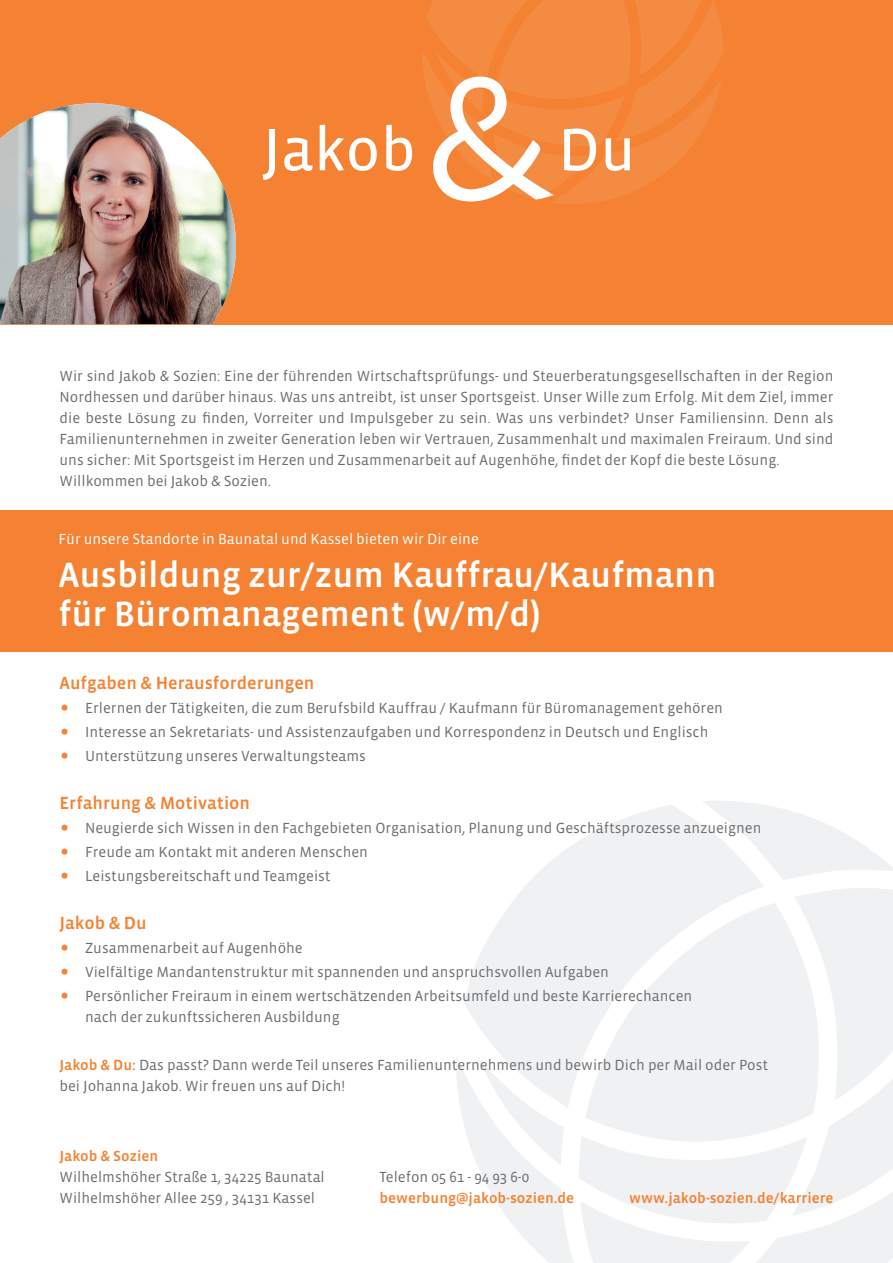
<style>
.page{position:relative;width:893px;height:1263px;background:#fff}
.page>*{position:absolute;margin:0;border:0;box-sizing:border-box;transform-origin:0 0}
.t1{font:61.35px "Vista Sans OTCE";color:#fff}
.t2{font:500 36px/39px "Vista Sans OTCE";color:#fff}
.t3{font:500 18px "Vista Sans OTCE";color:#f48232}
.t4{font:15px/21px "Vista Sans OTCE";color:#6c6d70}
.t5{font:500 15px "Vista Sans OTCE";color:#f48232}
.t6{font:15px "Vista Sans OTCE";color:#fff}
.s1{font-size:30px;color:#f48232}
.s2{font-weight:500;color:#f48232}
</style>
<div class="page">
<div style="left:0;top:0;width:893px;height:324px;background:#f48232"></div>
<svg style="left:422px;top:0;width:301px;height:204px"></svg>
<div style="left:0;top:510px;width:893px;height:142px;background:#f48232"></div>
<svg style="left:456px;top:888px;width:437px;height:375px"></svg>
<svg style="left:463px;top:805px;width:302px;height:303px;fill:#f0f1f2"></svg>
<svg style="left:702px;top:801px;width:191px;height:79px"></svg>
<img style="left:0;top:103px;width:236px;height:221px">
<h1 class="t1" style="left:262px;top:115px;width:155px">Jakob</h1>
<h1 class="t1" style="left:558px;top:115px;width:79px">Du</h1>
<p class="t4" style="left:60px;top:365px;width:775px">Wir sind Jakob &amp; Sozien: Eine der führenden Wirtschaftsprüfungs- und Steuerberatungsgesellschaften in der Region Nordhessen und darüber hinaus. Was uns antreibt, ist unser Sportsgeist. Unser Wille zum Erfolg. Mit dem Ziel, immer die beste Lösung zu finden, Vorreiter und Impulsgeber zu sein. Was uns verbindet? Unser Familiensinn. Denn als Familienunternehmen in zweiter Generation leben wir Vertrauen, Zusammenhalt und maximalen Freiraum. Und sind uns sicher: Mit Sportsgeist im Herzen und Zusammenarbeit auf Augenhöhe, findet der Kopf die beste Lösung.<br>Willkommen bei Jakob &amp; Sozien.</p>
<p class="t6" style="left:58px;top:530px;width:422px">Für unsere Standorte in Baunatal und Kassel bieten wir Dir eine</p>
<h2 class="t2" style="left:58px;top:555px;width:660px">Ausbildung zur/zum Kauffrau/Kaufmann für Büromanagement (w/m/d)</h2>
<p class="t3" style="left:60px;top:673px;width:257px">Aufgaben &amp; Herausforderungen</p>
<p class="t4" style="left:60px;top:698px;width:665px"><span class="s1">•</span> Erlernen der Tätigkeiten, die zum Berufsbild Kauffrau / Kaufmann für Büromanagement gehören</p>
<p class="t4" style="left:60px;top:722px;width:650px"><span class="s1">•</span> Interesse an Sekretariats- und Assistenzaufgaben und Korrespondenz in Deutsch und Englisch</p>
<p class="t4" style="left:60px;top:745px;width:308px"><span class="s1">•</span> Unterstützung unseres Verwaltungsteams</p>
<p class="t3" style="left:60px;top:793px;width:192px">Erfahrung &amp; Motivation</p>
<p class="t4" style="left:60px;top:817px;width:703px"><span class="s1">•</span> Neugierde sich Wissen in den Fachgebieten Organisation, Planung und Geschäftsprozesse anzueignen</p>
<p class="t4" style="left:60px;top:841px;width:310px"><span class="s1">•</span> Freude am Kontakt mit anderen Menschen</p>
<p class="t4" style="left:60px;top:865px;width:273px"><span class="s1">•</span> Leistungsbereitschaft und Teamgeist</p>
<p class="t3" style="left:60px;top:913px;width:89px">Jakob &amp; Du</p>
<p class="t4" style="left:60px;top:937px;width:245px"><span class="s1">•</span> Zusammenarbeit auf Augenhöhe</p>
<p class="t4" style="left:60px;top:961px;width:551px"><span class="s1">•</span> Vielfältige Mandantenstruktur mit spannenden und anspruchsvollen Aufgaben</p>
<p class="t4" style="left:85px;top:985px;width:609px;text-indent:-26px"><span class="s1">•</span> Persönlicher Freiraum in einem wertschätzenden Arbeitsumfeld und beste Karrierechancen nach der zukunftssicheren Ausbildung</p>
<p class="t4" style="left:60px;top:1054px;width:710px"><span class="s2">Jakob &amp; Du:</span> Das passt? Dann werde Teil unseres Familienunternehmens und bewirb Dich per Mail oder Post bei Johanna Jakob. Wir freuen uns auf Dich!</p>
<p class="t5" style="left:60px;top:1148px;width:100px">Jakob &amp; Sozien</p>
<p class="t4" style="left:60px;top:1167px;width:267px">Wilhelmshöher Straße 1, 34225 Baunatal<br>Wilhelmshöher Allee 259 , 34131 Kassel</p>
<p class="t4" style="left:379px;top:1167px;width:151px">Telefon 05 61 - 94 93 6-0</p>
<p class="t5" style="left:379px;top:1190px;width:196px">bewerbung@jakob-sozien.de</p>
<p class="t5" style="left:629px;top:1190px;width:206px">www.jakob-sozien.de/karriere</p>
</div>
